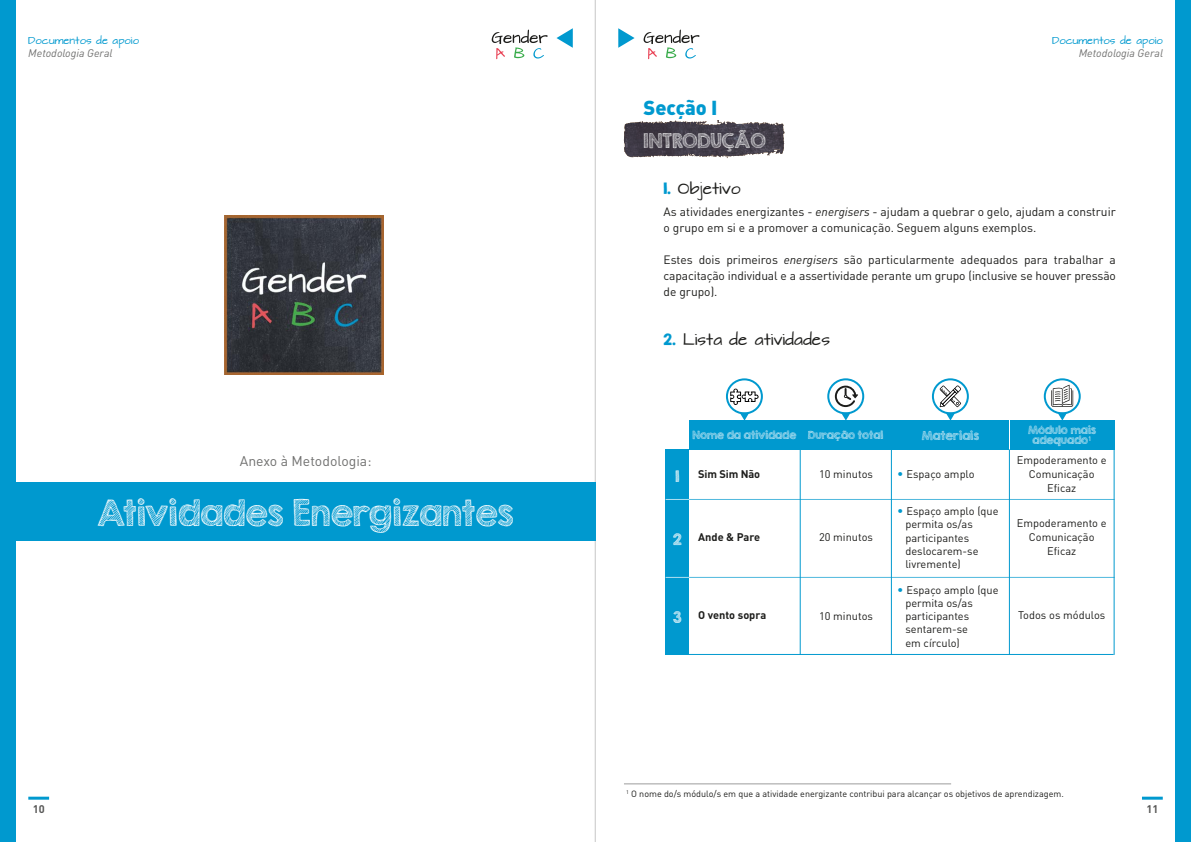
<style>
.page{position:relative;width:1191px;height:842px;background:#fff}
.page>*{position:absolute;margin:0;border:0;box-sizing:border-box;transform-origin:0 0}
.t1{font:32px "KG Second Chances Sketch";color:#fff}
.t2{font:900 20px "DIN Pro";color:#0099cf}
.t3{font:18px "KG Second Chances Sketch";color:#fff}
.t4{font:14px "Architects Daughter";color:#1d1d1b}
.t5{font:14px "DIN Pro";color:#70706f}
.t6{font:14px "KG Second Chances Sketch";color:#fff}
.t7{font:12px/16px "DIN Pro";color:#1d1d1b}
.t8{font:11px/14px "DIN Pro";color:#1d1d1b;text-align:center}
.t9{font:italic 11px "DIN Pro";color:#70706f}
.t10{font:700 11px "DIN Pro";letter-spacing:-.005em;color:#1d1d1b}
.t11{font:11px "KG Second Chances Sketch";color:#fff}
.t12{font:700 11px "DIN Pro";color:#575756}
.t13{font:10px "KG Second Chances Sketch";color:#fff}
.t14{font:9px "DIN Pro";color:#1d1d1b}
.t15{font:9px "Architects Daughter";color:#0099cf}
.s1{font-family:"KG Second Chances Solid";color:#0099cf}
.s2{font-style:italic}
.s3{font-size:12px;color:#0099cf}
</style>
<div class="page">
<div style="left:1175px;top:0;width:16px;height:842px;background:#0099cf"></div>
<hr style="left:1142px;top:797px;width:20px;height:3px;background:#0099cf">
<svg style="left:643px;top:30px;width:56px;height:29px"></svg>
<svg style="left:618px;top:28px;width:16px;height:20px"></svg>
<div style="left:0;top:0;width:16px;height:842px;background:#0099cf"></div>
<hr style="left:28px;top:797px;width:21px;height:3px;background:#0099cf">
<svg style="left:491px;top:30px;width:56px;height:29px"></svg>
<svg style="left:556px;top:28px;width:17px;height:20px"></svg>
<hr style="left:595px;top:0;width:1px;height:842px;background:#c7c7c6">
<img style="left:225px;top:215px;width:158px;height:159px">
<div style="left:16px;top:482px;width:579px;height:59px;background:#0099cf"></div>
<div style="left:689px;top:420px;width:110px;height:29px;background:#0099cf"></div>
<div style="left:800px;top:420px;width:90px;height:29px;background:#0099cf"></div>
<div style="left:892px;top:420px;width:117px;height:29px;background:#0099cf"></div>
<div style="left:1010px;top:420px;width:104px;height:29px;background:#0099cf"></div>
<svg style="left:727px;top:379px;width:35px;height:34px"></svg>
<div style="left:726px;top:378px;width:37px;height:36px;border:2px solid #0099cf;border-radius:50%"></div>
<svg style="left:828px;top:379px;width:35px;height:34px"></svg>
<div style="left:827px;top:378px;width:37px;height:36px;border:2px solid #0099cf;border-radius:50%"></div>
<svg style="left:933px;top:379px;width:35px;height:34px"></svg>
<div style="left:932px;top:378px;width:37px;height:36px;border:2px solid #0099cf;border-radius:50%"></div>
<svg style="left:1044px;top:379px;width:35px;height:34px"></svg>
<div style="left:1043px;top:378px;width:37px;height:36px;border:2px solid #0099cf;border-radius:50%"></div>
<svg style="left:730px;top:389px;width:29px;height:16px"></svg>
<svg style="left:739px;top:412px;width:10px;height:8px"></svg>
<hr style="left:799px;top:449px;width:1px;height:206px;background:#0099cf">
<hr style="left:891px;top:449px;width:1px;height:206px;background:#0099cf">
<hr style="left:1009px;top:449px;width:1px;height:206px;background:#0099cf">
<svg style="left:835px;top:386px;width:23px;height:34px"></svg>
<hr style="left:1113px;top:449px;width:1px;height:206px;background:#0099cf">
<hr style="left:689px;top:499px;width:425px;height:1px;background:#0099cf">
<hr style="left:689px;top:577px;width:425px;height:1px;background:#0099cf">
<svg style="left:939px;top:385px;width:22px;height:35px"></svg>
<div style="left:665px;top:449px;width:24px;height:206px;background:#0099cf"></div>
<svg style="left:665px;top:499px;width:24px;height:1px"></svg>
<svg style="left:665px;top:577px;width:24px;height:1px"></svg>
<svg style="left:1051px;top:385px;width:22px;height:35px"></svg>
<hr style="left:665px;top:654px;width:448px;height:1px;background:#0099cf">
<hr style="left:624px;top:784px;width:327px;height:1px;background:#9d9d9d">
<svg style="left:624px;top:120px;width:161px;height:38px;background:#5b565f"></svg>
<img style="left:694px;top:120px;width:27px;height:5px">
<p class="t15" style="left:28px;top:36px;width:112px">Documentos de apoio</p>
<p class="t9" style="left:28px;top:45px;width:85px">Metodologia Geral</p>
<p class="t15" style="left:1052px;top:36px;width:112px">Documentos de apoio</p>
<p class="t9" style="left:1078px;top:45px;width:85px">Metodologia Geral</p>
<p class="t2" style="left:643px;top:90px;width:76px">Secção I</p>
<p class="t3" style="left:643px;top:129px;width:124px">INTRODUÇÃO</p>
<p class="t4" style="left:663px;top:181px;width:79px"><span class="s1">1.</span> Objetivo</p>
<p class="t7" style="left:663px;top:203px;width:454px">As atividades energizantes - <span class="s2">energisers</span> - ajudam a quebrar o gelo, ajudam a construir o grupo em si e a promover a comunicação. Seguem alguns exemplos.</p>
<p class="t7" style="left:663px;top:251px;width:454px;text-align:justify">Estes dois primeiros <span class="s2">energisers</span> são particularmente adequados para trabalhar a capacitação individual e a assertividade perante um grupo (inclusive se houver pressão de grupo).</p>
<p class="t4" style="left:663px;top:332px;width:168px"><span class="s1">2.</span> Lista de atividades</p>
<p class="t13" style="left:692px;top:429px;width:105px">Nome da atividade</p>
<p class="t13" style="left:808px;top:429px;width:77px">Duração total</p>
<p class="t11" style="left:922px;top:429px;width:59px">Materiais</p>
<p class="t13" style="left:1028px;top:424px;width:69px">Módulo mais</p>
<p class="t13" style="left:1032px;top:434px;width:60px">adequado<sup>1</sup></p>
<p class="t5" style="left:240px;top:450px;width:133px">Anexo à Metodologia:</p>
<p class="t6" style="left:675px;top:467px;width:5px">1</p>
<p class="t10" style="left:698px;top:465px;width:63px">Sim Sim Não</p>
<p class="t8" style="left:819px;top:466px;width:55px">10 minutos</p>
<p class="t8" style="left:897px;top:466px;width:79px"><span class="s3">•</span> Espaço amplo</p>
<p class="t8" style="left:1016px;top:452px;width:91px">Empoderamento e</p>
<p class="t8" style="left:1028px;top:466px;width:67px">Comunicação<br>Eficaz</p>
<p class="t1" style="left:98px;top:492px;width:417px">Atividades Energizantes</p>
<p class="t6" style="left:673px;top:530px;width:10px">2</p>
<p class="t10" style="left:698px;top:528px;width:63px">Ande &amp; Pare</p>
<p class="t8" style="left:819px;top:529px;width:55px">20 minutos</p>
<p class="t8" style="left:897px;top:503px;width:103px"><span class="s3">•</span> Espaço amplo (que</p>
<p class="t8" style="left:905px;top:516px;width:69px">permita os/as</p>
<p class="t8" style="left:905px;top:529px;width:65px">participantes</p>
<p class="t8" style="left:905px;top:543px;width:75px">deslocarem-se</p>
<p class="t8" style="left:905px;top:556px;width:57px">livremente)</p>
<p class="t8" style="left:1016px;top:515px;width:91px">Empoderamento e</p>
<p class="t8" style="left:1028px;top:529px;width:67px">Comunicação<br>Eficaz</p>
<p class="t6" style="left:673px;top:609px;width:10px">3</p>
<p class="t10" style="left:698px;top:606px;width:70px">O vento sopra</p>
<p class="t8" style="left:819px;top:608px;width:55px">10 minutos</p>
<p class="t8" style="left:897px;top:582px;width:103px"><span class="s3">•</span> Espaço amplo (que</p>
<p class="t8" style="left:905px;top:595px;width:69px">permita os/as</p>
<p class="t8" style="left:905px;top:608px;width:65px">participantes</p>
<p class="t8" style="left:905px;top:621px;width:64px">sentarem-se</p>
<p class="t8" style="left:905px;top:635px;width:56px">em círculo)</p>
<p class="t8" style="left:1018px;top:607px;width:89px">Todos os módulos</p>
<p class="t14" style="left:626px;top:787px;width:439px"><sup>1</sup> O nome do/s módulo/s em que a atividade energizante contribui para alcançar os objetivos de aprendizagem.</p>
<p class="t12" style="left:33px;top:800px;width:13px">10</p>
<p class="t12" style="left:1146px;top:800px;width:13px">11</p>
</div>
